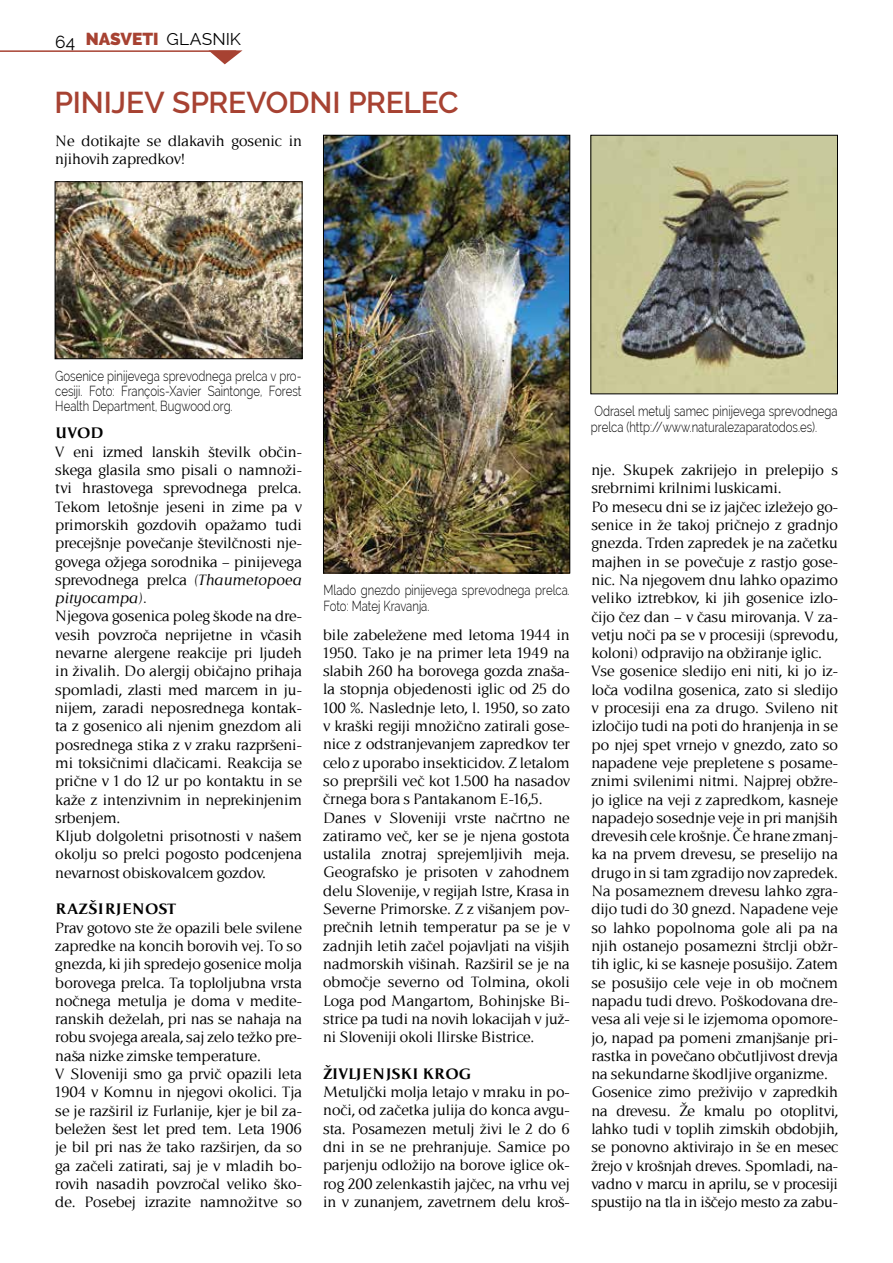
<style>
.page{position:relative;width:893px;height:1263px;background:#fff}
.page>*{position:absolute;margin:0;border:0;box-sizing:border-box;transform-origin:0 0}
.t1{font:600 30px "Raleway";letter-spacing:-.005em;color:#a74232}
.t2{font:900 17.25px "Raleway";color:#a74232}
.t3{font:17.25px "Raleway";color:#000}
.t4{font:15.75px/18.3px "Libersina";color:#000}
.t5{font:700 15.75px "Libersina";letter-spacing:-.03em;color:#000}
.t6{font:700 15.75px "Libersina";color:#000}
.t7{font:300 14.25px/16.4px "Raleway";color:#000;scale:.8 1}
.s1{font-weight:400;font-size:16.8px;color:#000}
.s2{font-style:italic}
</style>
<div class="page">
<hr style="left:0;top:50px;width:236px;height:2px;background:#a74232">
<svg style="left:208px;top:50px;width:35px;height:14px"></svg>
<img style="left:593px;top:137px;width:243px;height:255px">
<div style="left:591px;top:135px;width:247px;height:259px;border:1px solid #000"></div>
<img style="left:57px;top:183px;width:243px;height:174px">
<div style="left:55px;top:181px;width:247px;height:178px;border:1px solid #000"></div>
<img style="left:325px;top:137px;width:243px;height:434px">
<div style="left:323px;top:135px;width:247px;height:438px;border:1px solid #000"></div>
<p class="t3" style="left:55px;top:32px;width:21px">64</p>
<p class="t2" style="left:86px;top:29px;width:157px">NASVETI <span class="s1">GLASNIK</span></p>
<h1 class="t1" style="left:55px;top:85px;width:405px">PINIJEV SPREVODNI PRELEC</h1>
<p class="t4" style="left:55px;top:132px;width:248px">Ne dotikajte se dlakavih gosenic in njihovih zapredkov!</p>
<p class="t7" style="left:55px;top:368px;width:309px;line-height:15px;text-align:justify">Gosenice pinijevega sprevodnega prelca v pro&shy;cesiji. Foto: François-Xavier Saintonge, Forest Health Department, Bugwood.org.</p>
<p class="t5" style="left:55px;top:423px;width:50px">UVOD</p>
<p class="t4" style="left:55px;top:443px;width:248px;text-align:justify">V eni izmed lanskih številk občin&shy;skega glasila smo pisali o namnoži&shy;tvi hrastovega sprevodnega prelca.<br>Tekom letošnje jeseni in zime pa v primorskih gozdovih opažamo tudi precejšnje povečanje številčnosti nje&shy;govega ožjega sorodnika – pinijevega sprevodnega prelca <span class="s2">(Thaumetopoea pityocampa).</span></p>
<p class="t4" style="left:55px;top:608px;width:248px">Njegova gosenica poleg škode na dre&shy;vesih povzroča neprijetne in včasih nevarne alergene reakcije pri ljudeh in živalih. Do alergij običajno prihaja spomladi, zlasti med marcem in ju&shy;nijem, zaradi neposrednega kontak&shy;ta z gosenico ali njenim gnezdom ali posrednega stika z v zraku razpršeni&shy;mi toksičnimi dlačicami. Reakcija se prične v 1 do 12 ur po kontaktu in se kaže z intenzivnim in neprekinjenim srbenjem.<br>Kljub dolgoletni prisotnosti v našem okolju so prelci pogosto podcenjena nevarnost obiskovalcem gozdov.</p>
<p class="t6" style="left:55px;top:899px;width:122px">RAZŠIRJENOST</p>
<p class="t4" style="left:55px;top:919px;width:248px">Prav gotovo ste že opazili bele svilene zapredke na koncih borovih vej. To so gnezda, ki jih spredejo gosenice molja borovega prelca. Ta toploljubna vrsta nočnega metulja je doma v medite&shy;ranskih deželah, pri nas se nahaja na robu svojega areala, saj zelo težko pre&shy;naša nizke zimske temperature.<br>V Sloveniji smo ga prvič opazili leta 1904 v Komnu in njegovi okolici. Tja se je razširil iz Furlanije, kjer je bil za&shy;beležen šest let pred tem. Leta 1906 je bil pri nas že tako razširjen, da so ga začeli zatirati, saj je v mladih bo&shy;rovih nasadih povzročal veliko ško&shy;de. Posebej izrazite namnožitve so</p>
<p class="t7" style="left:323px;top:582px;width:310px">Mlado gnezdo pinijevega sprevodnega prelca.<br>Foto: Matej Kravanja.</p>
<p class="t4" style="left:323px;top:626px;width:248px">bile zabeležene med letoma 1944 in 1950. Tako je na primer leta 1949 na slabih 260 ha borovega gozda znaša&shy;la stopnja objedenosti iglic od 25 do 100 %. Naslednje leto, l. 1950, so zato v kraški regiji množično zatirali gose&shy;nice z odstranjevanjem zapredkov ter celo z uporabo insekticidov. Z letalom so prepršili več kot 1.500 ha nasadov črnega bora s Pantakanom E-16,5.<br>Danes v Sloveniji vrste načrtno ne zatiramo več, ker se je njena gostota ustalila znotraj sprejemljivih meja.<br>Geografsko je prisoten v zahodnem delu Slovenije, v regijah Istre, Krasa in Severne Primorske. Z z višanjem pov&shy;prečnih letnih temperatur pa se je v zadnjih letih začel pojavljati na višjih nadmorskih višinah. Razširil se je na območje severno od Tolmina, okoli Loga pod Mangartom, Bohinjske Bi&shy;strice pa tudi na novih lokacijah v juž&shy;ni Sloveniji okoli Ilirske Bistrice.</p>
<p class="t5" style="left:323px;top:1063px;width:150px">ŽIVLJENJSKI KROG</p>
<p class="t4" style="left:323px;top:1083px;width:248px;text-align:justify">Metuljčki molja letajo v mraku in po&shy;noči, od začetka julija do konca avgu&shy;sta. Posamezen metulj živi le 2 do 6 dni in se ne prehranjuje. Samice po parjenju odložijo na borove iglice ok&shy;rog 200 zelenkastih jajčec, na vrhu vej in v zunanjem, zavetrnem delu kroš-</p>
<p class="t7" style="left:591px;top:402px;width:310px">Odrasel metulj samec pinijevega sprevodnega prelca (http://www.naturalezaparatodos.es).</p>
<p class="t4" style="left:591px;top:461px;width:248px">nje. Skupek zakrijejo in prelepijo s srebrnimi krilnimi luskicami.<br>Po mesecu dni se iz jajčec izležejo go&shy;senice in že takoj pričnejo z gradnjo gnezda. Trden zapredek je na začetku majhen in se povečuje z rastjo gose&shy;nic. Na njegovem dnu lahko opazimo veliko iztrebkov, ki jih gosenice izlo&shy;čijo čez dan – v času mirovanja. V za&shy;vetju noči pa se v procesiji (sprevodu, koloni) odpravijo na obžiranje iglic.<br>Vse gosenice sledijo eni niti, ki jo iz&shy;loča vodilna gosenica, zato si sledijo v procesiji ena za drugo. Svileno nit izločijo tudi na poti do hranjenja in se po njej spet vrnejo v gnezdo, zato so napadene veje prepletene s posame&shy;znimi svilenimi nitmi. Najprej obžre&shy;jo iglice na veji z zapredkom, kasneje napadejo sosednje veje in pri manjših drevesih cele krošnje. Če hrane zmanj&shy;ka na prvem drevesu, se preselijo na drugo in si tam zgradijo nov zapredek.<br>Na posameznem drevesu lahko zgra&shy;dijo tudi do 30 gnezd. Napadene veje so lahko popolnoma gole ali pa na njih ostanejo posamezni štrclji obžr&shy;tih iglic, ki se kasneje posušijo. Zatem se posušijo cele veje in ob močnem napadu tudi drevo. Poškodovana dre&shy;vesa ali veje si le izjemoma opomore&shy;jo, napad pa pomeni zmanjšanje pri&shy;rastka in povečano občutljivost drevja na sekundarne škodljive organizme.<br>Gosenice zimo preživijo v zapredkih na drevesu. Že kmalu po otoplitvi, lahko tudi v toplih zimskih obdobjih, se ponovno aktivirajo in še en mesec žrejo v krošnjah dreves. Spomladi, na&shy;vadno v marcu in aprilu, se v procesiji spustijo na tla in iščejo mesto za zabu-</p>
</div>
